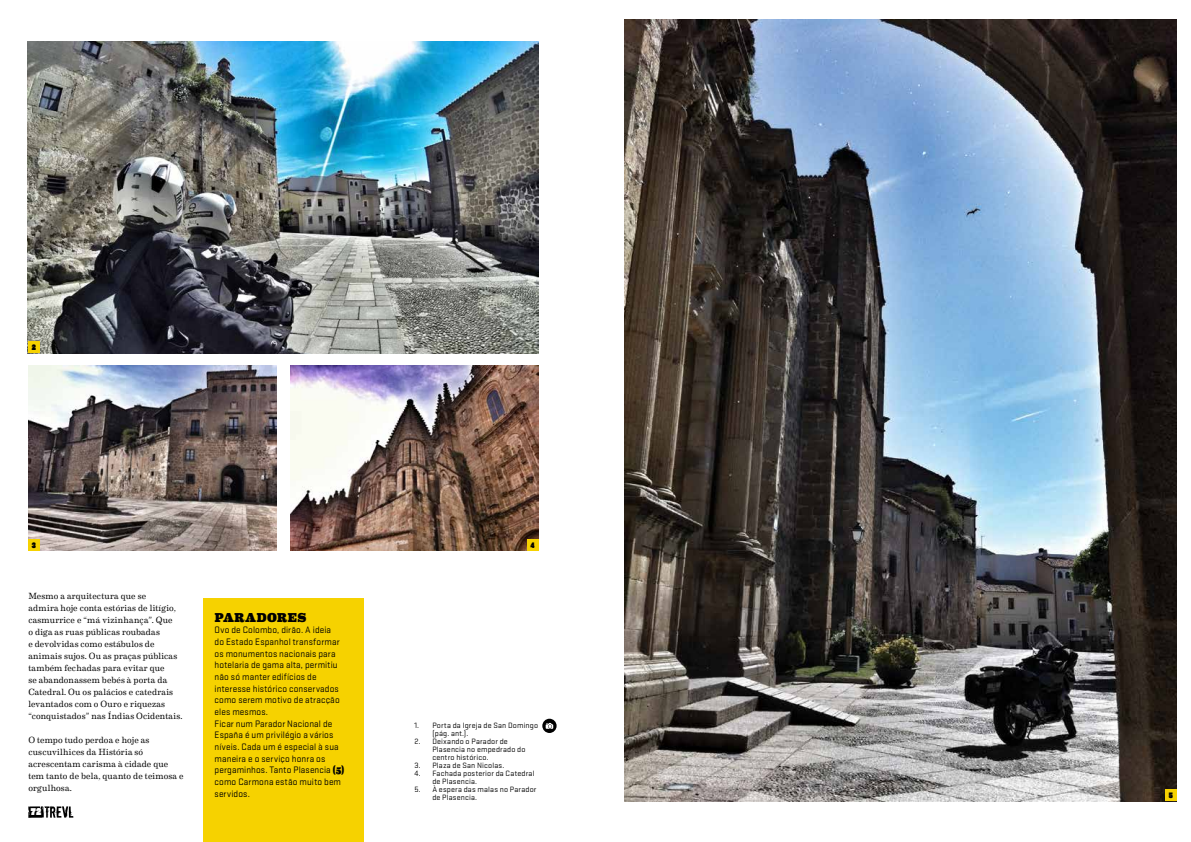
<style>
.page{position:relative;width:1191px;height:842px;background:#fff}
.page>*{position:absolute;margin:0;border:0;box-sizing:border-box;transform-origin:0 0}
.t1{font:900 13px "Eames Century Modern";letter-spacing:.03em;color:#000;scale:.95 1}
.t2{font:10px "Eames Numerals Poster S";color:#fff}
.t3{font:9.7px/11.7px "Stratum No 2";letter-spacing:.015em;color:#000;scale:.95 1}
.t4{font:9px/12px "Eames Century Modern";letter-spacing:.015em;color:#000}
.t5{font:8px/8px "Stratum No 2";letter-spacing:.02em;color:#000}
.t6{font:8px "Eames Numerals Poster S";color:#000}
.s1{font-family:"Eames Century Modern";font-weight:900}
</style>
<div class="page">
<svg style="left:28px;top:806px;width:46px;height:12px"></svg>
<img style="left:624px;top:19px;width:552px;height:782px">
<div style="left:1165px;top:790px;width:11px;height:11px;background:#f6d200"></div>
<div style="left:203px;top:599px;width:161px;height:243px;background:#f6d200"></div>
<img style="left:291px;top:365px;width:248px;height:185px">
<img style="left:28px;top:365px;width:248px;height:185px">
<div style="left:28px;top:539px;width:12px;height:12px;background:#f6d200"></div>
<div style="left:527px;top:539px;width:11px;height:12px;background:#f6d200"></div>
<img style="left:28px;top:41px;width:510px;height:312px">
<div style="left:28px;top:342px;width:12px;height:11px;background:#f6d200"></div>
<svg style="left:542px;top:719px;width:14px;height:14px"></svg>
<p class="t6" style="left:32px;top:343px;width:6px">2</p>
<p class="t6" style="left:32px;top:541px;width:6px">3</p>
<p class="t6" style="left:530px;top:541px;width:6px">4</p>
<p class="t4" style="left:28px;top:589px;width:156px">Mesmo a arquitectura que se<br>admira hoje conta estórias de litígio, casmurrice e “má vizinhança”. Que<br>o diga as ruas públicas roubadas<br>e devolvidas como estábulos de animais sujos. Ou as praças públicas também fechadas para evitar que<br>se abandonassem bebés à porta da Catedral. Ou os palácios e catedrais levantados com o Ouro e riquezas “conquistados” nas Índias Ocidentais.</p>
<p class="t4" style="left:28px;top:733px;width:157px">O tempo tudo perdoa e hoje as cuscuvilhices da História só acrescentam carisma à cidade que tem tanto de bela, quanto de teimosa e orgulhosa.</p>
<p class="t2" style="left:31px;top:806px;width:12px">72</p>
<h1 class="t1" style="left:215px;top:607px;width:22px">PARA</h1>
<h1 class="t1" style="left:257px;top:607px;width:51px">DORES</h1>
<p class="t3" style="left:214px;top:624px;width:138px">Ovo de Colombo, dirão. A ideia<br>do Estado Espanhol transformar os monumentos nacionais para hotelaria de gama alta, permitiu não só manter edifícios de interesse histórico conservados como serem motivo de atracção eles mesmos.<br>Ficar num Parador Nacional de<br>España é um privilégio a vários níveis. Cada um é especial à sua maneira e o serviço honra os pergaminhos. Tanto Plasencia <span class="s1">(5) </span>como Carmona estão muito bem servidos.</p>
<p class="t5" style="left:432px;top:722px;width:107px;text-indent:-18px">1. Porta da Igreja de San Domingo (pág. ant.).</p>
<p class="t5" style="left:432px;top:738px;width:95px;text-indent:-18px">2. Deixando o Parador de<br>Plasencia no empedrado do centro histórico.</p>
<p class="t5" style="left:414px;top:762px;width:91px">3. Plaza de San Nicolas.</p>
<p class="t5" style="left:432px;top:770px;width:104px;text-indent:-18px">4. Fachada posterior da Catedral de Plasencia.</p>
<p class="t5" style="left:432px;top:786px;width:105px;text-indent:-18px">5. À espera das malas no Parador de Plasencia.</p>
<p class="t6" style="left:1168px;top:791px;width:6px">5</p>
</div>
